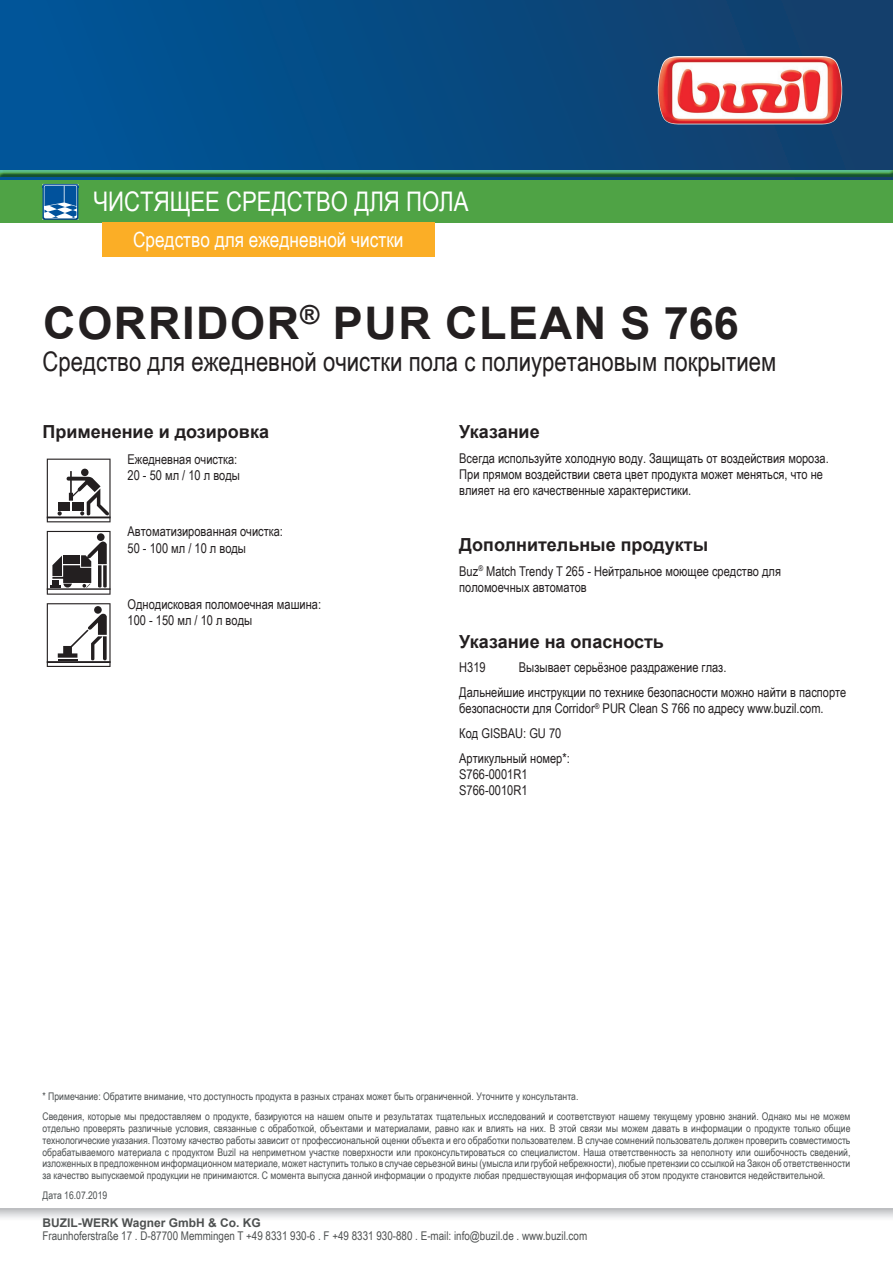
<style>
.page{position:relative;width:893px;height:1263px;background:#fff}
.page>*{position:absolute;margin:0;border:0;box-sizing:border-box;transform-origin:0 0}
.t1{font:700 45px "Arial";letter-spacing:.035em;color:#231f20}
.t2{font:27px "Arial Narrow";color:#231f20}
.t3{font:27px "Arial Narrow";color:#fff}
.t4{font:21px "Arial Narrow";color:#fff}
.t5{font:700 18px "Arial";color:#231f20}
.t6{font:13.5px/16.2px "Arial Narrow";color:#231f20}
.t7{font:12px "Arial Narrow";color:#4e5151}
.t8{font:700 12px "Arial";color:#4e5151}
.t9{font:10.5px/11.7px "Arial Narrow";color:#4d5152}
</style>
<div class="page">
<svg style="left:0;top:1209px;width:893px;height:9px;background:#d9dadc"></svg>
<svg style="left:47px;top:459px;width:64px;height:63px"></svg>
<svg style="left:47px;top:531px;width:64px;height:64px"></svg>
<svg style="left:47px;top:603px;width:64px;height:64px"></svg>
<div style="left:0;top:0;width:893px;height:180px;background:linear-gradient(to right,#00569a,#143e69)"></div>
<img style="left:658px;top:56px;width:184px;height:68px">
<hr style="left:0;top:0;width:1px;height:180px;background:#015599">
<div style="left:0;top:169px;width:893px;height:8px;background:#015599;opacity:.75"></div>
<div style="left:0;top:180px;width:893px;height:43px;background:#4fa345"></div>
<img style="left:43px;top:184px;width:35px;height:36px">
<svg style="left:44px;top:185px;width:35px;height:33px"></svg>
<div style="left:102px;top:223px;width:333px;height:34px;background:#fbae26"></div>
<h2 class="t3" style="left:94px;top:182px;width:376px">ЧИСТЯЩЕЕ СРЕДСТВО ДЛЯ ПОЛА</h2>
<h3 class="t4" style="left:133px;top:225px;width:272px">Средство для ежедневной чистки</h3>
<h1 class="t1" style="left:43px;top:291px;width:697px">CORRIDOR<sup>®</sup> PUR CLEAN S 766</h1>
<h2 class="t2" style="left:43px;top:342px;width:735px">Средство для ежедневной очистки пола с полиуретановым покрытием</h2>
<h3 class="t5" style="left:43px;top:419px;width:228px">Применение и дозировка</h3>
<p class="t6" style="left:128px;top:451px;width:114px">Ежедневная очистка:<br>20 - 50 мл / 10 л воды</p>
<p class="t6" style="left:128px;top:523px;width:157px">Автоматизированная очистка:<br>50 - 100 мл / 10 л воды</p>
<p class="t6" style="left:128px;top:595px;width:195px">Однодисковая поломоечная машина:<br>100 - 150 мл / 10 л воды</p>
<h3 class="t5" style="left:459px;top:419px;width:82px">Указание</h3>
<p class="t6" style="left:459px;top:450px;width:371px">Всегда используйте холодную воду. Защищать от воздействия мороза.<br>При прямом воздействии света цвет продукта может меняться, что не влияет на его качественные характеристики.</p>
<h3 class="t5" style="left:459px;top:532px;width:250px">Дополнительные продукты</h3>
<p class="t6" style="left:459px;top:562px;width:323px">Buz<sup>®</sup> Match Trendy T 265 - Нейтральное моющее средство для поломоечных автоматов</p>
<h3 class="t5" style="left:459px;top:629px;width:206px">Указание на опасность</h3>
<p class="t6" style="left:459px;top:659px;width:28px">H319</p>
<p class="t6" style="left:459px;top:655px;width:389px;line-height:24.8px;text-indent:60px">Вызывает серьёзное раздражение глаз.<br>Дальнейшие инструкции по технике безопасности можно найти в паспорте</p>
<p class="t6" style="left:459px;top:696px;width:366px;line-height:24.8px">безопасности для Corridor<sup>®</sup> PUR Clean S 766 по адресу www.buzil.com.<br>Код GISBAU: GU 70<br>Артикульный номер*:</p>
<p class="t6" style="left:459px;top:765px;width:70px">S766-0001R1<br>S766-0010R1</p>
<p class="t9" style="left:43px;top:1086px;width:809px;line-height:20.2px">* Примечание: Обратите внимание, что доступность продукта в разных странах может быть ограниченной. Уточните у консультанта.<br>Сведения, которые мы предоставляем о продукте, базируются на нашем опыте и результатах тщательных исследований и соответствуют нашему текущему уровню знаний. Однако мы не можем</p>
<p class="t9" style="left:43px;top:1122px;width:809px;text-align:justify">отдельно проверять различные условия, связанные с обработкой, объектами и материалами, равно как и влиять на них. В этой связи мы можем давать в информации о продукте только общие технологические указания. Поэтому качество работы зависит от профессиональной оценки объекта и его обработки пользователем. В случае сомнений пользователь должен проверить совместимость обрабатываемого материала с продуктом Buzil на неприметном участке поверхности или проконсультироваться со специалистом. Наша ответственность за неполноту или ошибочность сведений, изложенных в предложенном информационном материале, может наступить только в случае серьезной вины (умысла или грубой небрежности), любые претензии со ссылкой на Закон об ответственности за качество выпускаемой продукции не принимаются. С момента выпуска данной информации о продукте любая предшествующая информация об этом продукте становится недействительной.</p>
<p class="t9" style="left:43px;top:1189px;width:66px">Дата 16.07.2019</p>
<p class="t8" style="left:43px;top:1214px;width:220px">BUZIL-WERK Wagner GmbH &amp; Co. KG</p>
<p class="t7" style="left:43px;top:1227px;width:546px">Fraunhoferstraße 17 . D-87700 Memmingen T +49 8331 930-6 . F +49 8331 930-880 . E-mail: info@buzil.de . www.buzil.com</p>
</div>
